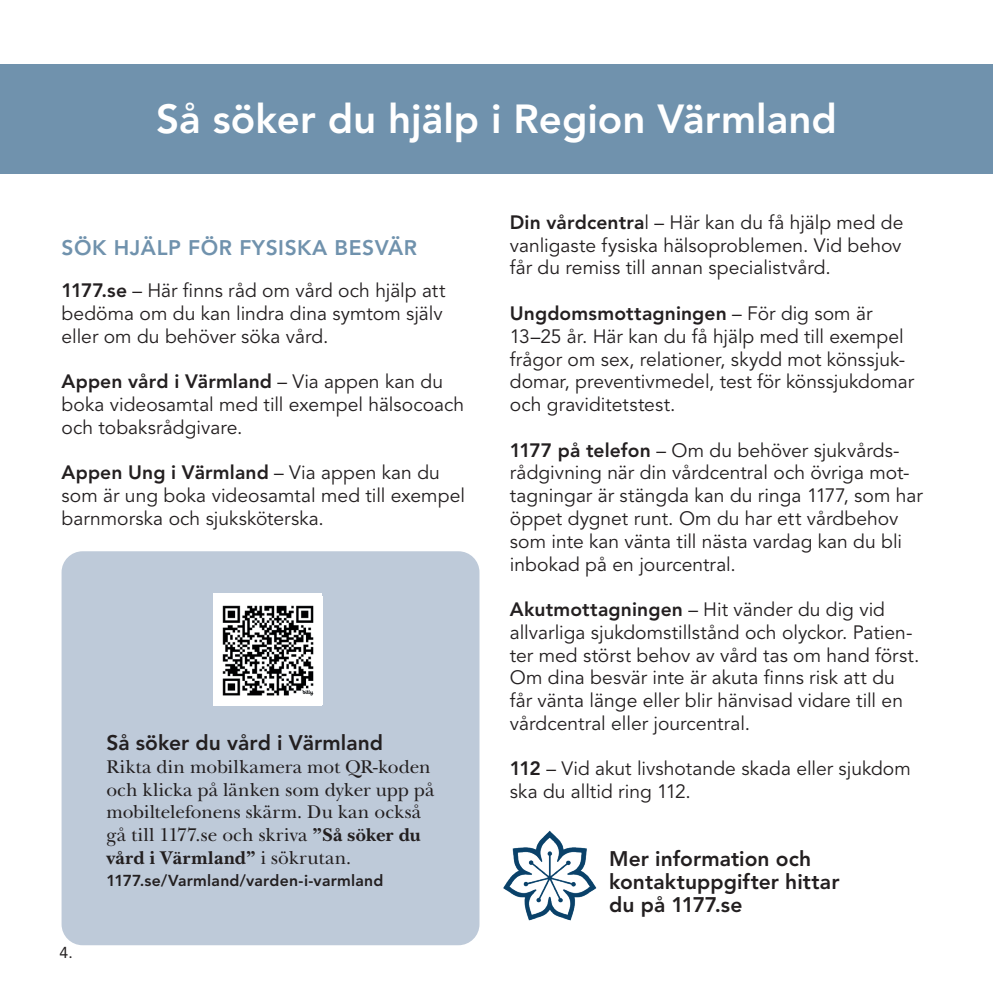
<style>
.page{position:relative;width:993px;height:993px;background:#fff}
.page>*{position:absolute;margin:0;border:0;box-sizing:border-box;transform-origin:0 0}
.t1{font:800 40.25px "Avenir LT Std";color:#fff}
.t2{font:800 21px/22.8px "Avenir LT Std";letter-spacing:.005em;color:#231f20}
.t3{font:800 21px "Avenir LT Std";letter-spacing:.025em;color:#7092ad}
.t4{font:19.25px/22.8px "Avenir LT Std";color:#231f20}
.t5{font:19.25px/22.8px "New Baskerville Std";color:#231f20}
.t6{font:800 15.75px "Avenir LT Std";letter-spacing:.015em;color:#231f20}
.t7{font:15.75px "Avenir LT Std";color:#231f20}
.s1{font-weight:800}
.s2{font-weight:700}
</style>
<div class="page">
<div style="left:0;top:64px;width:992px;height:110px;background:#7092ad"></div>
<div style="left:62px;top:551px;width:417px;height:393px;background:#becad9;border-radius:21px"></div>
<div style="left:214px;top:593px;width:108px;height:112px;background:#fff"></div>
<img style="left:222px;top:605px;width:92px;height:91px">
<img style="left:503px;top:830px;width:94px;height:91px">
<h1 class="t1" style="left:156px;top:95px;width:682px">Så söker du hjälp i Region Värmland</h1>
<p class="t3" style="left:62px;top:235px;width:357px">SÖK HJÄLP FÖR FYSISKA BESVÄR</p>
<p class="t4" style="left:62px;top:279px;width:385px"><span class="s1">1177.se</span> – Här finns råd om vård och hjälp att bedöma om du kan lindra dina symtom själv eller om du behöver söka vård.</p>
<p class="t4" style="left:62px;top:371px;width:404px"><span class="s1">Appen vård i Värmland</span> – Via appen kan du boka videosamtal med till exempel hälsocoach och tobaksrådgivare.</p>
<p class="t4" style="left:62px;top:462px;width:405px"><span class="s1">Appen Ung i Värmland</span> – Via appen kan du som är ung boka videosamtal med till exempel barnmorska och sjuksköterska.</p>
<p class="t7" style="left:59px;top:942px;width:15px">4.</p>
<p class="t2" style="left:106px;top:731px;width:278px">Så söker du vård i Värmland</p>
<p class="t5" style="left:106px;top:755px;width:329px">Rikta din mobilkamera mot QR-koden och klicka på länken som dyker upp på mobiltelefonens skärm. Du kan också gå till 1177.se och skriva <span class="s2">”Så söker du vård i Värmland”</span> i sökrutan.</p>
<p class="t6" style="left:106px;top:871px;width:278px">1177.se/Varmland/varden-i-varmland</p>
<p class="t4" style="left:509px;top:211px;width:395px;text-align:justify"><span class="s1">Din vårdcentra</span>l – Här kan du få hjälp med de vanligaste fysiska hälsoproblemen. Vid behov får du remiss till annan specialistvård.</p>
<p class="t4" style="left:509px;top:302px;width:406px"><span class="s1">Ungdomsmottagningen</span> – För dig som är 13–25 år. Här kan du få hjälp med till exempel frågor om sex, relationer, skydd mot könssjuk&shy;domar, preventivmedel, test för könssjukdomar och graviditetstest.</p>
<p class="t4" style="left:509px;top:439px;width:414px"><span class="s1">1177 på telefon</span> – Om du behöver sjukvårds&shy;rådgivning när din vårdcentral och övriga mot&shy;tagningar är stängda kan du ringa 1177, som har öppet dygnet runt. Om du har ett vårdbehov som inte kan vänta till nästa vardag kan du bli inbokad på en jourcentral.</p>
<p class="t4" style="left:509px;top:598px;width:411px"><span class="s1">Akutmottagningen</span> – Hit vänder du dig vid allvarliga sjukdomstillstånd och olyckor. Patien&shy;ter med störst behov av vård tas om hand först.<br>Om dina besvär inte är akuta finns risk att du får vänta länge eller blir hänvisad vidare till en vårdcentral eller jourcentral.</p>
<p class="t4" style="left:509px;top:757px;width:402px"><span class="s1">112</span> – Vid akut livshotande skada eller sjukdom ska du alltid ring 112.</p>
<p class="t2" style="left:609px;top:847px;width:232px">Mer information och kontaktuppgifter hittar du på 1177.se</p>
</div>
